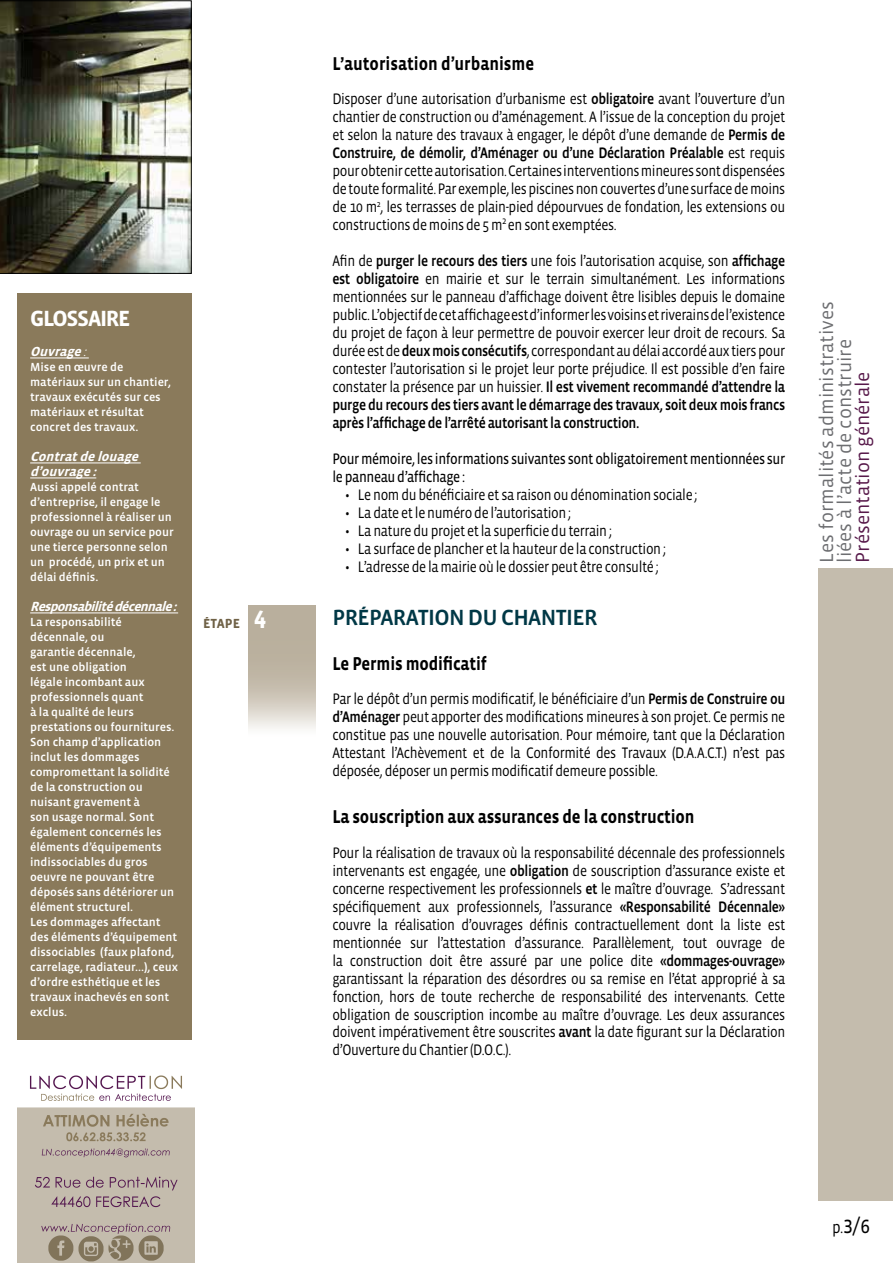
<style>
.page{position:relative;width:893px;height:1263px;background:#fff}
.page>*{position:absolute;margin:0;border:0;box-sizing:border-box;transform-origin:0 0}
.t1{font:24.15px "Vista Sans OT";color:#000;scale:.87 1}
.t2{font:500 22.5px "Vista Sans OT";letter-spacing:-.03em;color:#003846}
.t3{font:700 22.5px "Vista Sans OT";letter-spacing:-.06em;color:#fff}
.t4{font:19.5px/18px "Vista Sans OT";color:#6d6e71}
.t5{font:19.5px "Vista Sans OT";color:#57194a}
.t6{font:700 18.9px "Vista Sans OT";letter-spacing:-.01em;color:#000;scale:.87 1}
.t7{font:15.45px/18px "Vista Sans OT";letter-spacing:-.03em;color:#000;text-align:justify;scale:.87 1}
.t8{font:15.45px/18px "Vista Sans OT";letter-spacing:-.03em;color:#000;scale:.87 1}
.t9{font:italic 700 13.5px/15px "Vista Sans OT";color:#fff}
.t10{font:700 13.5px "Vista Sans OT";color:#6f6146}
.t11{font:500 12px/15px "Vista Sans OT";letter-spacing:-.005em;color:#fff}
.s1{font-weight:400}
.s2{font-weight:500}
.s3{font-size:25.5px;color:#fff}
.s4{font-size:17.25px}
</style>
<div class="page">
<img style="left:17px;top:1075px;width:178px;height:188px">
<div style="left:17px;top:293px;width:174px;height:746px;background:#8a7a5b"></div>
<hr style="left:30px;top:358px;width:59px;height:1px;background:#fff">
<hr style="left:30px;top:463px;width:111px;height:1px;background:#fff">
<hr style="left:30px;top:478px;width:66px;height:1px;background:#fff">
<hr style="left:30px;top:613px;width:148px;height:1px;background:#fff">
<img style="left:2px;top:3px;width:187px;height:268px">
<div style="left:0;top:1px;width:191px;height:272px;border:1px solid #000"></div>
<h2 class="t3" style="left:30px;top:307px;width:102px">GLOSSAIRE</h2>
<p class="t9" style="left:30px;top:344px;width:61px">Ouvrage <span class="s1">:</span></p>
<p class="t11" style="left:30px;top:360px;width:142px">Mise en œuvre de matériaux sur un chantier, travaux exécutés sur ces matériaux et résultat concret des travaux.</p>
<p class="t9" style="left:30px;top:449px;width:113px">Contrat de louage d’ouvrage :</p>
<p class="t11" style="left:30px;top:480px;width:145px">Aussi appelé contrat d’entreprise, il engage le professionnel à réaliser un ouvrage ou un service pour une tierce personne selon un procédé, un prix et un délai définis.</p>
<p class="t9" style="left:30px;top:599px;width:152px">Responsabilitédécennale:</p>
<p class="t11" style="left:30px;top:615px;width:149px">La responsabilité décennale, ou<br>garantie décennale,<br>est une obligation<br>légale incombant aux professionnels quant<br>à la qualité de leurs prestations ou fournitures.<br>Son champ d’application inclut les dommages compromettant la solidité de la construction ou nuisant gravement à<br>son usage normal. Sont également concernés les éléments d’équipements indissociables du gros oeuvre ne pouvant être déposés sans détériorer un élément structurel.<br>Les dommages affectant des éléments d’équipement dissociables (faux plafond, carrelage, radiateur...), ceux d’ordre esthétique et les travaux inachevés en sont exclus.</p>
<p class="t6" style="left:332px;top:54px;width:234px">L’autorisation d’urbanisme</p>
<p class="t7" style="left:332px;top:90px;width:522px">Disposer d’une autorisation d’urbanisme est <span class="s2">obligatoire</span> avant l’ouverture d’un chantier de construction ou d’aménagement. A l’issue de la conception du projet et selon la nature des travaux à engager, le dépôt d’une demande de <span class="s2">Permis de Construire, de démolir, d’Aménager ou d’une Déclaration Préalable</span> est requis pourobtenircetteautorisation.Certainesinterventionsmineuressontdispensées detouteformalité.Parexemple,lespiscinesnoncouvertesd’unesurfacedemoins de 10 m<sup>2</sup>, les terrasses de plain-pied dépourvues de fondation, les extensions ou constructions de moins de 5 m<sup>2</sup> en sont exemptées.</p>
<p class="t7" style="left:332px;top:252px;width:522px">Afin de <span class="s2">purger le recours des tiers</span> une fois l’autorisation acquise, son <span class="s2">affichage est obligatoire</span> en mairie et sur le terrain simultanément. Les informations mentionnées sur le panneau d’affichage doivent être lisibles depuis le domaine public.L’objectifdecetaffichageestd’informerlesvoisinsetriverainsdel’existence du projet de façon à leur permettre de pouvoir exercer leur droit de recours. Sa duréeestde<span class="s2">deuxmoisconsécutifs</span>,correspondantaudélaiaccordéauxtierspour contester l’autorisation si le projet leur porte préjudice. Il est possible d’en faire constater la présence par un huissier. <span class="s2">Il est vivement recommandé d’attendre la purge du recours des tiers avant le démarrage des travaux, soit deux mois francs après l’affichage de l’arrêté autorisant la construction.</span></p>
<p class="t8" style="left:332px;top:450px;width:522px">Pour mémoire, les informations suivantes sont obligatoirement mentionnées sur le panneau d’affichage :</p>
<p class="t7" style="left:345px;top:486px;width:407px">• Le nom du bénéficiaire et sa raison ou dénomination sociale ;</p>
<p class="t7" style="left:345px;top:504px;width:261px">• La date et le numéro de l’autorisation ;</p>
<p class="t7" style="left:345px;top:522px;width:308px">• La nature du projet et la superficie du terrain ;</p>
<p class="t7" style="left:345px;top:540px;width:370px">• La surface de plancher et la hauteur de la construction ;</p>
<p class="t7" style="left:345px;top:558px;width:362px">• L’adresse de la mairie où le dossier peut être consulté ;</p>
<p class="t10" style="left:203px;top:617px;width:65px">ÉTAPE <span class="s3">4</span></p>
<h2 class="t2" style="left:332px;top:606px;width:267px">PRÉPARATION DU CHANTIER</h2>
<p class="t6" style="left:332px;top:654px;width:179px">Le Permis modificatif</p>
<p class="t7" style="left:332px;top:690px;width:522px">Par le dépôt d’un permis modificatif, le bénéficiaire d’un <span class="s2">Permis de Construire ou d’Aménager</span> peut apporter des modifications mineures à son projet. Ce permis ne constitue pas une nouvelle autorisation. Pour mémoire, tant que la Déclaration Attestant l’Achèvement et de la Conformité des Travaux (D.A.A.C.T.) n’est pas déposée, déposer un permis modificatif demeure possible.</p>
<p class="t6" style="left:332px;top:807px;width:418px">La souscription aux assurances de la construction</p>
<p class="t7" style="left:332px;top:844px;width:522px">Pour la réalisation de travaux où la responsabilité décennale des professionnels intervenants est engagée, une <span class="s2">obligation</span> de souscription d’assurance existe et concerne respectivement les professionnels <span class="s2">et</span> le maître d’ouvrage. S’adressant spécifiquement aux professionnels, l’assurance <span class="s2">«Responsabilité Décennale» </span>couvre la réalisation d’ouvrages définis contractuellement dont la liste est mentionnée sur l’attestation d’assurance. Parallèlement, tout ouvrage de la construction doit être assuré par une police dite <span class="s2">«dommages-ouvrage» </span>garantissant la réparation des désordres ou sa remise en l’état approprié à sa fonction, hors de toute recherche de responsabilité des intervenants. Cette obligation de souscription incombe au maître d’ouvrage. Les deux assurances doivent impérativement être souscrites <span class="s2">avant</span> la date figurant sur la Déclaration d’Ouverture du Chantier (D.O.C.).</p>
<p class="t4" style="left:818px;top:563px;width:263px;rotate:-90deg">Les formalités administratives liées à l’acte de construire</p>
<p class="t5" style="left:852px;top:563px;width:193px;rotate:-90deg">Présentation générale</p>
<h1 class="t1" style="left:832px;top:1212px;width:46px"><span class="s4">p.</span>3/6</h1>
</div>
